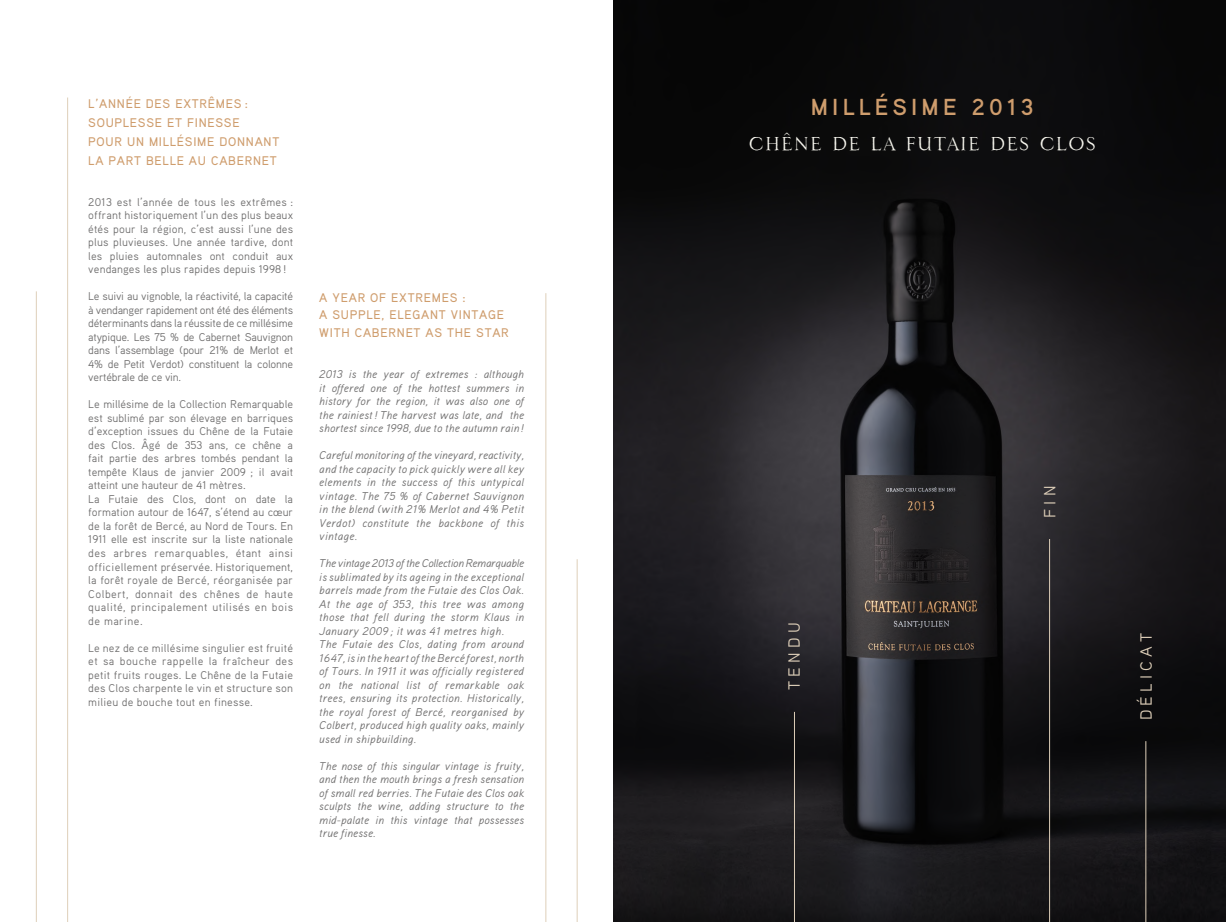
<style>
.page{position:relative;width:1226px;height:922px;background:#fff}
.page>*{position:absolute;margin:0;border:0;box-sizing:border-box;transform-origin:0 0}
.t1{font:23.12px "Minerva Scalptura";letter-spacing:.04em;color:#f7f6ee}
.t2{font:700 23.12px "Aaux Pro";letter-spacing:.18em;color:#cf9d6d}
.t3{font:16.25px "Aaux Pro";letter-spacing:.26em;color:#decfb9}
.t4{font:500 12.5px/18.8px "Aaux Pro";letter-spacing:.06em;color:#cf9d6d}
.t5{font:11.25px/13.5px "Aaux Pro";color:#706f6f;text-align:justify}
.t6{font:italic 11.25px/13.5px "Aaux Pro";letter-spacing:.02em;color:#706f6f;text-align:justify}
</style>
<div class="page">
<hr style="left:67px;top:97px;width:1px;height:824px;background:#decfb9">
<hr style="left:546px;top:293px;width:1px;height:628px;background:#decfb9">
<hr style="left:577px;top:559px;width:1px;height:362px;background:#decfb9">
<img style="left:613px;top:0;width:613px;height:921px">
<hr style="left:794px;top:711px;width:1px;height:210px;background:#decfb9">
<hr style="left:1049px;top:539px;width:1px;height:382px;background:#decfb9">
<hr style="left:1146px;top:741px;width:1px;height:180px;background:#decfb9">
<hr style="left:36px;top:291px;width:1px;height:630px;background:#decfb9">
<p class="t4" style="left:88px;top:94px;width:193px">L’ANNÉE DES EXTRÊMES :<br>SOUPLESSE ET FINESSE<br>POUR UN MILLÉSIME DONNANT<br>LA PART BELLE AU CABERNET</p>
<p class="t5" style="left:88px;top:195px;width:206px">2013 est l’année de tous les extrêmes : offrant historiquement l’un des plus beaux étés pour la région, c’est aussi l’une des plus pluvieuses. Une année tardive, dont les pluies automnales ont conduit aux vendanges les plus rapides depuis 1998 !</p>
<p class="t5" style="left:88px;top:289px;width:206px">Le suivi au vignoble, la réactivité, la capacité à vendanger rapidement ont été des éléments déterminants dans la réussite de ce millésime atypique. Les 75 % de Cabernet Sauvignon dans l’assemblage (pour 21% de Merlot et 4% de Petit Verdot) constituent la colonne vertébrale de ce vin.</p>
<p class="t5" style="left:88px;top:397px;width:206px;text-align:left">Le millésime de la Collection Remarquable est sublimé par son élevage en barriques d’exception issues du Chêne de la Futaie des Clos. Âgé de 353 ans, ce chêne a fait partie des arbres tombés pendant la tempête Klaus de janvier 2009 ; il avait atteint une hauteur de 41 mètres.<br>La Futaie des Clos, dont on date la formation autour de 1647, s’étend au cœur de la forêt de Bercé, au Nord de Tours. En 1911 elle est inscrite sur la liste nationale des arbres remarquables, étant ainsi officiellement préservée. Historiquement, la forêt royale de Bercé, réorganisée par Colbert, donnait des chênes de haute qualité, principalement utilisés en bois de marine.</p>
<p class="t5" style="left:88px;top:640px;width:206px">Le nez de ce millésime singulier est fruité et sa bouche rappelle la fraîcheur des petit fruits rouges. Le Chêne de la Futaie des Clos charpente le vin et structure son milieu de bouche tout en finesse.</p>
<p class="t4" style="left:319px;top:288px;width:191px;line-height:17.5px">A YEAR OF EXTREMES :<br>A SUPPLE, ELEGANT VINTAGE<br>WITH CABERNET AS THE STAR</p>
<p class="t6" style="left:319px;top:367px;width:206px">2013 is the year of extremes : although it offered one of the hottest summers in history for the region, it was also one of the rainiest ! The harvest was late, and the shortest since 1998, due to the autumn rain !</p>
<p class="t6" style="left:319px;top:448px;width:206px">Careful monitoring of the vineyard, reactivity, and the capacity to pick quickly were all key elements in the success of this untypical vintage. The 75 % of Cabernet Sauvignon in the blend (with 21% Merlot and 4% Petit Verdot) constitute the backbone of this vintage.</p>
<p class="t6" style="left:319px;top:556px;width:206px;text-align:left">The vintage 2013 of the Collection Remarquable is sublimated by its ageing in the exceptional barrels made from the Futaie des Clos Oak.<br>At the age of 353, this tree was among those that fell during the storm Klaus in January 2009 ; it was 41 metres high.<br>The Futaie des Clos, dating from around 1647, is in the heart of the Bercé forest, north of Tours. In 1911 it was officially registered on the national list of remarkable oak trees, ensuring its protection. Historically, the royal forest of Bercé, reorganised by Colbert, produced high quality oaks, mainly used in shipbuilding.</p>
<p class="t6" style="left:319px;top:758px;width:206px">The nose of this singular vintage is fruity, and then the mouth brings a fresh sensation of small red berries. The Futaie des Clos oak sculpts the wine, adding structure to the mid-palate in this vintage that possesses true finesse.</p>
<h1 class="t2" style="left:811px;top:92px;width:224px">MILLÉSIME 2013</h1>
<h1 class="t1" style="left:749px;top:131px;width:349px">CHÊNE DE LA FUTAIE DES CLOS</h1>
<h2 class="t3" style="left:784px;top:689px;width:69px;rotate:-90deg">TENDU</h2>
<h2 class="t3" style="left:1040px;top:518px;width:34px;rotate:-90deg">FIN</h2>
<h2 class="t3" style="left:1136px;top:720px;width:89px;rotate:-90deg">DÉLICAT</h2>
</div>
